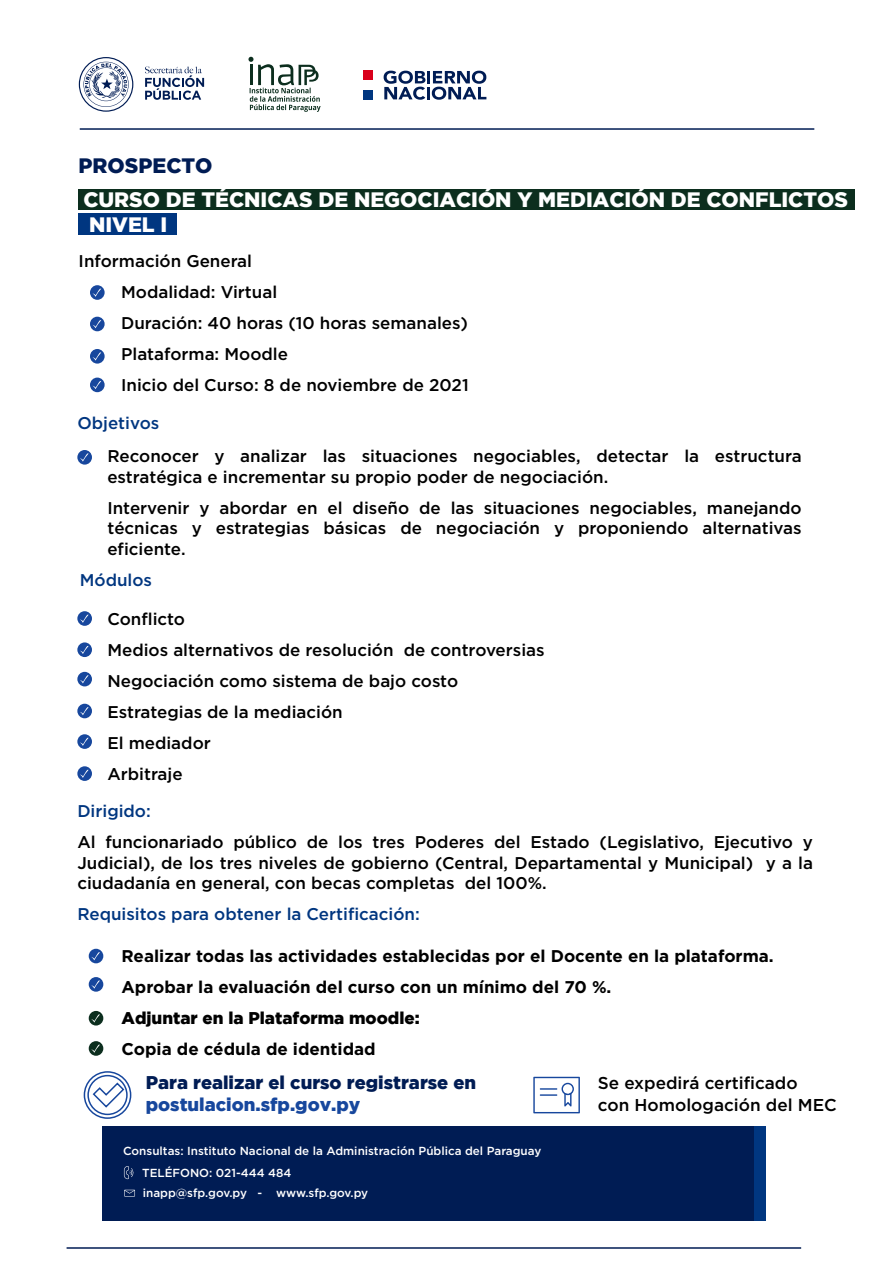
<style>
.page{position:relative;width:893px;height:1263px;background:#fff}
.page>*{position:absolute;margin:0;border:0;box-sizing:border-box;transform-origin:0 0}
.t1{font:900 20.85px/24.9px "Gotham";color:#fff}
.t2{font:900 20.85px "Gotham";color:#001c54}
.t3{font:900 18.45px "Gotham";color:#001c54}
.t4{font:900 18.45px "Gotham";color:#17479d}
.t5{font:500 17.1px/22.2px "Gotham";color:#000}
.t6{font:500 16.95px/31px "Gotham";color:#000}
.t7{font:700 16.95px/31px "Gotham";color:#000}
.t8{font:500 16.95px "Gotham";color:#003680}
.t9{font:900 16.95px "Gotham";color:#000}
.t10{font:500 11.7px/20.1px "Gotham";color:#fff}
</style>
<div class="page">
<hr style="left:80px;top:128px;width:734px;height:2px;background:#001c54">
<div style="left:79px;top:189px;width:776px;height:21px;background:#0c2e1e"></div>
<div style="left:79px;top:213px;width:98px;height:22px;background:#003680"></div>
<svg style="left:90px;top:285px;width:15px;height:15px"></svg>
<svg style="left:92px;top:289px;width:9px;height:8px"></svg>
<div style="left:90px;top:317px;width:15px;height:14px;background:#17479d;border-radius:50%"></div>
<svg style="left:93px;top:320px;width:8px;height:8px"></svg>
<svg style="left:90px;top:349px;width:15px;height:15px"></svg>
<svg style="left:92px;top:352px;width:9px;height:9px"></svg>
<div style="left:90px;top:378px;width:15px;height:14px;background:#17479d;border-radius:50%"></div>
<svg style="left:92px;top:381px;width:9px;height:8px"></svg>
<svg style="left:384px;top:71px;width:102px;height:29px"></svg>
<div style="left:363px;top:70px;width:10px;height:10px;background:#d9001b"></div>
<div style="left:363px;top:90px;width:10px;height:10px;background:#003680"></div>
<svg style="left:79px;top:57px;width:54px;height:55px"></svg>
<svg style="left:145px;top:66px;width:59px;height:34px"></svg>
<svg style="left:248px;top:57px;width:73px;height:55px"></svg>
<div style="left:102px;top:1126px;width:652px;height:94px;background:#001c54"></div>
<div style="left:754px;top:1126px;width:11px;height:94px;background:#003680"></div>
<svg style="left:124px;top:1166px;width:10px;height:13px"></svg>
<svg style="left:124px;top:1190px;width:11px;height:6px"></svg>
<hr style="left:67px;top:1247px;width:734px;height:2px;background:#001c54">
<svg style="left:77px;top:450px;width:15px;height:15px"></svg>
<svg style="left:80px;top:453px;width:9px;height:9px"></svg>
<svg style="left:77px;top:611px;width:15px;height:15px"></svg>
<svg style="left:80px;top:615px;width:9px;height:8px"></svg>
<svg style="left:77px;top:642px;width:15px;height:15px"></svg>
<svg style="left:80px;top:646px;width:9px;height:8px"></svg>
<div style="left:77px;top:704px;width:15px;height:14px;background:#17479d;border-radius:50%"></div>
<svg style="left:80px;top:707px;width:9px;height:8px"></svg>
<div style="left:77px;top:672px;width:15px;height:14px;background:#17479d;border-radius:50%"></div>
<svg style="left:80px;top:675px;width:9px;height:8px"></svg>
<svg style="left:77px;top:734px;width:15px;height:15px"></svg>
<svg style="left:80px;top:738px;width:9px;height:8px"></svg>
<svg style="left:77px;top:766px;width:15px;height:15px"></svg>
<svg style="left:80px;top:770px;width:9px;height:8px"></svg>
<div style="left:89px;top:949px;width:14px;height:14px;background:#17479d;border-radius:50%"></div>
<svg style="left:91px;top:952px;width:9px;height:8px"></svg>
<div style="left:89px;top:977px;width:14px;height:15px;background:#17479d;border-radius:50%"></div>
<svg style="left:91px;top:980px;width:9px;height:9px"></svg>
<div style="left:89px;top:1011px;width:14px;height:14px;background:#0c2e1e;border-radius:50%"></div>
<svg style="left:91px;top:1014px;width:9px;height:8px"></svg>
<div style="left:89px;top:1041px;width:14px;height:15px;background:#0c2e1e;border-radius:50%"></div>
<svg style="left:91px;top:1045px;width:9px;height:8px"></svg>
<svg style="left:533px;top:1077px;width:47px;height:36px"></svg>
<svg style="left:92px;top:1081px;width:33px;height:28px"></svg>
<div style="left:84px;top:1071px;width:47px;height:48px;border:2px solid #17479d;border-radius:50%"></div>
<div style="left:87px;top:1075px;width:41px;height:40px;border:2px solid #17479d;border-radius:50%"></div>
<p class="t2" style="left:79px;top:153px;width:135px">PROSPECTO</p>
<p class="t1" style="left:83px;top:186px;width:766px">CURSO DE TÉCNICAS DE NEGOCIACIÓN Y MEDIACIÓN DE CONFLICTOS<br>NIVEL I</p>
<p class="t6" style="left:121px;top:245px;width:349px;text-indent:-43px">Información General<br>Modalidad: Virtual<br>Duración: 40 horas (10 horas semanales)<br>Plataforma: Moodle<br>Inicio del Curso: 8 de noviembre de 2021</p>
<p class="t8" style="left:77px;top:414px;width:83px">Objetivos</p>
<p class="t6" style="left:107px;top:446px;width:696px;line-height:20.4px">Reconocer y analizar las situaciones negociables, detectar la estructura estratégica e incrementar su propio poder de negociación.</p>
<p class="t6" style="left:107px;top:497px;width:696px;line-height:20.4px;text-align:justify">Intervenir y abordar en el diseño de las situaciones negociables, manejando técnicas y estrategias básicas de negociación y proponiendo alternativas eficiente.</p>
<p class="t8" style="left:80px;top:570px;width:74px">Módulos</p>
<p class="t6" style="left:107px;top:603px;width:439px">Conflicto<br>Medios alternativos de resolución de controversias<br>Negociación como sistema de bajo costo<br>Estrategias de la mediación<br>El mediador<br>Arbitraje</p>
<p class="t8" style="left:77px;top:801px;width:75px">Dirigido:</p>
<p class="t6" style="left:77px;top:832px;width:737px;line-height:20.4px;text-align:justify">Al funcionariado público de los tres Poderes del Estado (Legislativo, Ejecutivo y Judicial), de los tres niveles de gobierno (Central, Departamental y Municipal) y a la ciudadanía en general, con becas completas del 100%.</p>
<p class="t8" style="left:77px;top:904px;width:344px">Requisitos para obtener la Certificación:</p>
<p class="t7" style="left:122px;top:940px;width:654px">Realizar todas las actividades establecidas por el Docente en la plataforma.<br>Aprobar la evaluación del curso con un mínimo del 70 %.</p>
<p class="t9" style="left:122px;top:1008px;width:300px">Adjuntar en la Plataforma moodle:</p>
<p class="t7" style="left:122px;top:1033px;width:256px">Copia de cédula de identidad</p>
<p class="t5" style="left:598px;top:1072px;width:240px">Se expedirá certificado<br>con Homologación del MEC</p>
<p class="t3" style="left:146px;top:1071px;width:332px">Para realizar el curso registrarse en</p>
<p class="t4" style="left:146px;top:1093px;width:216px">postulacion.sfp.gov.py</p>
<p class="t10" style="left:123px;top:1141px;width:420px">Consultas: Instituto Nacional de la Administración Pública del Paraguay</p>
<p class="t10" style="left:142px;top:1162px;width:228px">TELÉFONO: 021-444 484 inapp@sfp.gov.py - www.sfp.gov.py</p>
</div>
